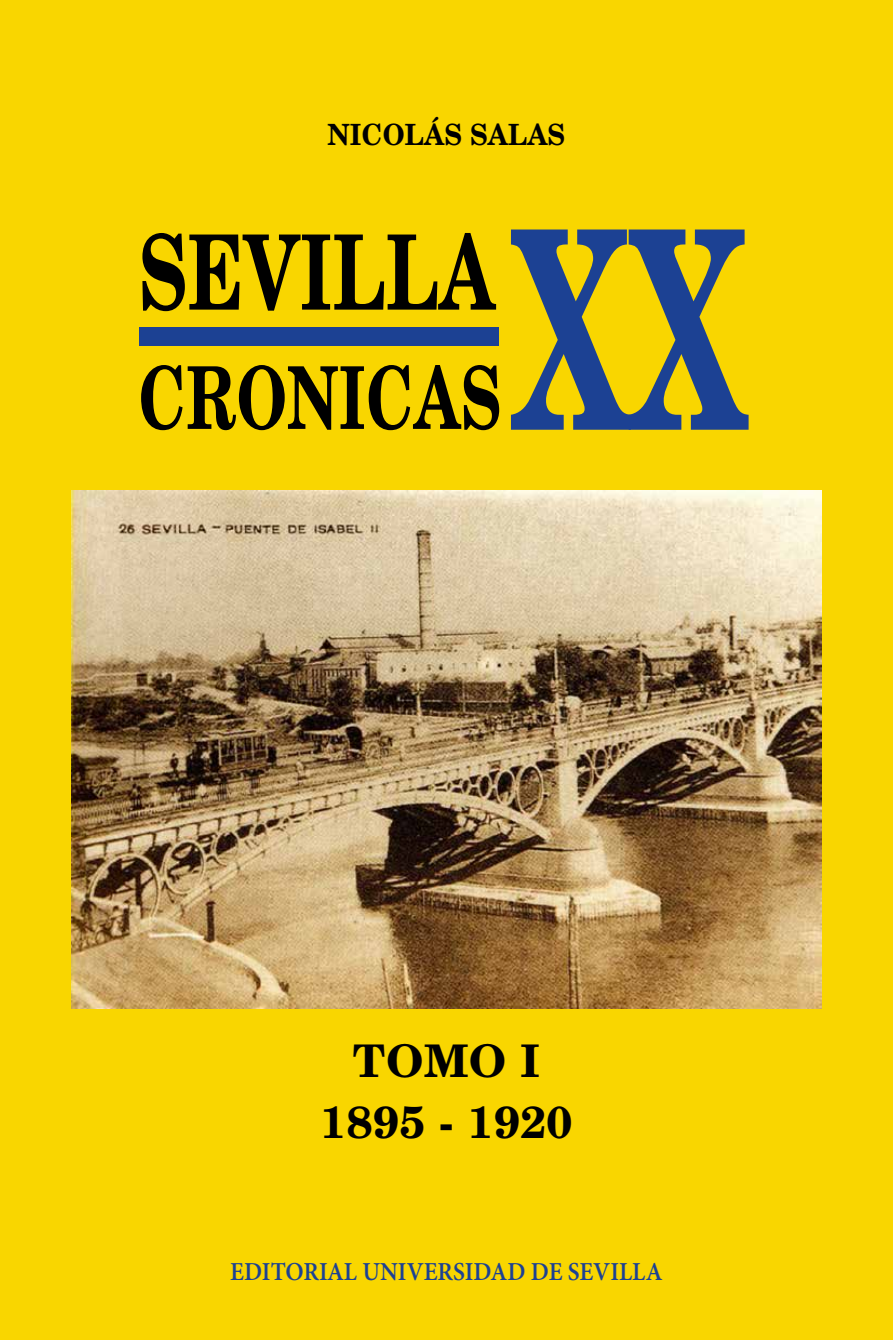
<style>
.page{position:relative;width:893px;height:1340px;background:#fff}
.page>*{position:absolute;margin:0;border:0;box-sizing:border-box;transform-origin:0 0}
.t1{font:700 277.2px "New Century Schlbk";color:#1c4193;scale:.58 1}
.t2{font:700 103.95px "New Century Schlbk";letter-spacing:.01em;color:#000;scale:.7 1}
.t3{font:700 86.62px "New Century Schlbk";letter-spacing:.01em;color:#000;scale:.7 1}
.t4{font:700 45px/60.8px "New Century Schlbk";letter-spacing:.01em;color:#000;text-align:center}
.t5{font:700 29.25px "New Century Schlbk";letter-spacing:.01em;color:#000;scale:.9 1}
.t6{font:600 25.88px "Minion Pro";color:#1c4193;scale:.93 1}
</style>
<div class="page">
<div style="left:0;top:0;width:893px;height:1339px;background:#f9d600"></div>
<img style="left:71px;top:490px;width:751px;height:518px">
<div style="left:139px;top:327px;width:360px;height:18px;background:#1c4193"></div>
<p class="t5" style="left:328px;top:116px;width:265px">NICOLÁS SALAS</p>
<h2 class="t2" style="left:139px;top:207px;width:510px">SEVILLA</h2>
<h3 class="t3" style="left:139px;top:343px;width:519px">CRONICAS</h3>
<h1 class="t1" style="left:513px;top:156px;width:405px">XX</h1>
<h3 class="t4" style="left:320px;top:1029px;width:253px">TOMO I<br>1895 - 1920</h3>
<p class="t6" style="left:230px;top:1253px;width:467px">EDITORIAL UNIVERSIDAD DE SEVILLA</p>
</div>
